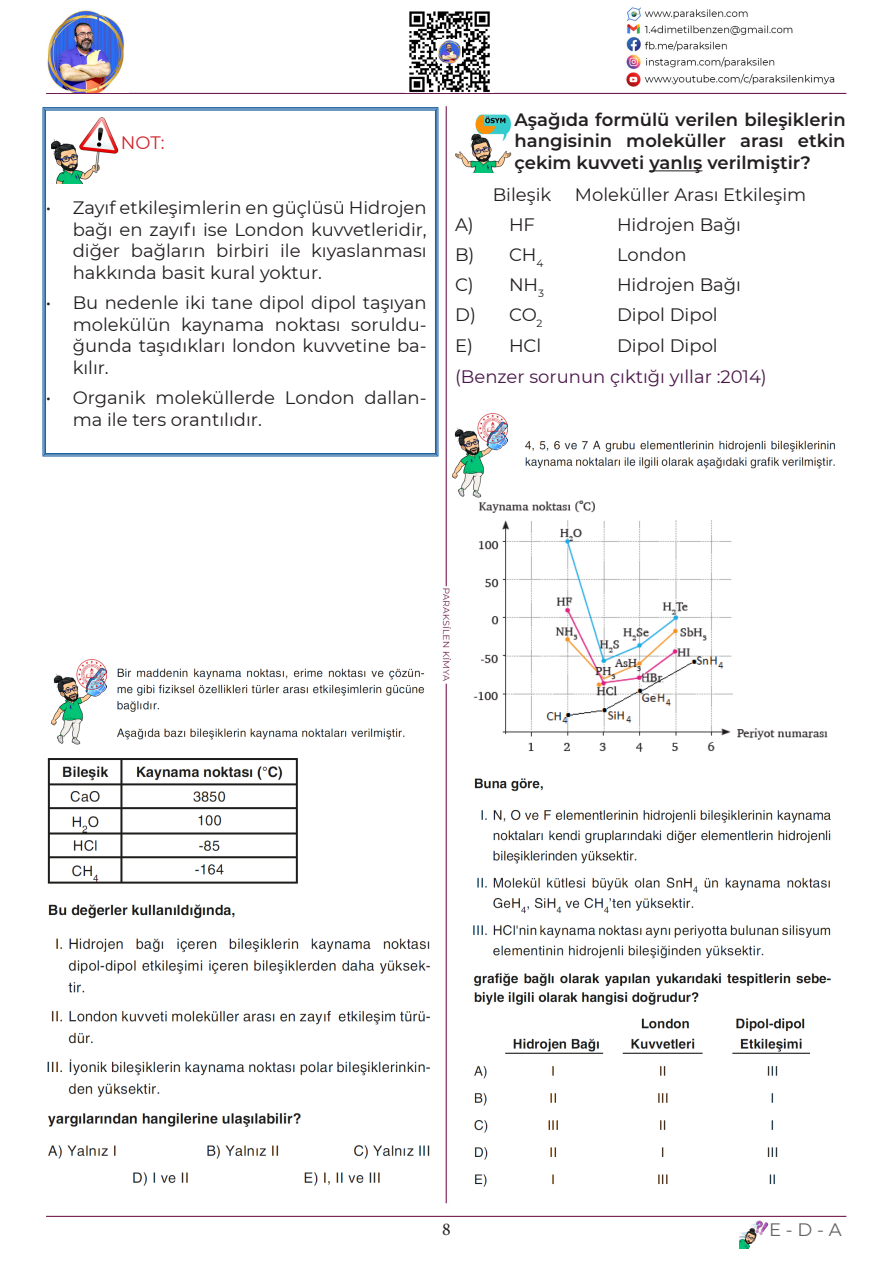
<style>
.page{position:relative;width:893px;height:1263px;background:#fff}
.page>*{position:absolute;margin:0;border:0;box-sizing:border-box;transform-origin:0 0}
.t1{font:18px/21.6px "Montserrat";color:#231f20;text-align:justify}
.t2{font:600 18px/21.6px "Montserrat";color:#231f20;text-align:justify}
.t3{font:18px "Montserrat";color:#4b174b}
.t4{font:18px "Montserrat";color:#636366}
.t5{font:18px "Montserrat";color:#d1232a}
.t6{font:18px "Minion Pro";color:#231f20}
</style>
<div class="page">
<img style="left:42px;top:7px;width:805px;height:1210px">
<img style="left:405px;top:7px;width:88px;height:86px">
<img style="left:43px;top:7px;width:86px;height:85px">
<img style="left:437px;top:39px;width:24px;height:24px">
<hr style="left:649px;top:170px;width:53px;height:1px;background:#231f20">
<svg style="left:42px;top:107px;width:396px;height:349px"></svg>
<div style="left:45px;top:110px;width:391px;height:344px;border:1px solid #175d9e"></div>
<img style="left:455px;top:111px;width:58px;height:61px">
<img style="left:52px;top:115px;width:69px;height:69px">
<img style="left:51px;top:660px;width:55px;height:85px">
<img style="left:453px;top:414px;width:55px;height:85px">
<img style="left:110px;top:663px;width:322px;height:80px">
<img style="left:42px;top:755px;width:396px;height:439px">
<img style="left:520px;top:434px;width:319px;height:44px">
<img style="left:463px;top:499px;width:372px;height:704px">
<img style="left:739px;top:1220px;width:30px;height:29px">
<p class="t5" style="left:121px;top:131px;width:45px">NOT:</p>
<p class="t1" style="left:73px;top:196px;width:355px;text-indent:-27px">• Zayıf etkileşimlerin en güçlüsü Hidrojen bağı en zayıfı ise London kuvvetleridir, diğer bağların birbiri ile kıyaslanması hakkında basit kural yoktur.</p>
<p class="t1" style="left:73px;top:291px;width:355px;text-indent:-27px">• Bu nedenle iki tane dipol dipol taşıyan molekülün kaynama noktası soruldu&shy;ğunda taşıdıkları london kuvvetine ba&shy;kılır.</p>
<p class="t1" style="left:73px;top:386px;width:355px;text-indent:-27px">• Organik moleküllerde London dallan&shy;ma ile ters orantılıdır.</p>
<p class="t2" style="left:514px;top:108px;width:333px">Aşağıda formülü verilen bileşiklerin hangisinin moleküller arası etkin çekim kuvveti yanlış verilmiştir?</p>
<p class="t1" style="left:493px;top:183px;width:60px">Bileşik</p>
<p class="t1" style="left:575px;top:183px;width:233px">Moleküller Arası Etkileşim</p>
<p class="t1" style="left:455px;top:213px;width:82px">A) HF</p>
<p class="t1" style="left:617px;top:213px;width:126px">Hidrojen Bağı</p>
<p class="t1" style="left:455px;top:243px;width:90px">B) CH<sub>4</sub></p>
<p class="t1" style="left:617px;top:243px;width:71px">London</p>
<p class="t1" style="left:455px;top:273px;width:91px">C) NH<sub>3</sub></p>
<p class="t1" style="left:617px;top:273px;width:126px">Hidrojen Bağı</p>
<p class="t1" style="left:455px;top:304px;width:89px">D) CO<sub>2</sub></p>
<p class="t1" style="left:617px;top:304px;width:102px">Dipol Dipol</p>
<p class="t1" style="left:455px;top:334px;width:88px">E) HCl</p>
<p class="t1" style="left:617px;top:334px;width:102px">Dipol Dipol</p>
<p class="t3" style="left:455px;top:364px;width:313px">(Benzer sorunun çıktığı yıllar :2014)</p>
<p class="t6" style="left:442px;top:1217px;width:10px">8</p>
<p class="t4" style="left:769px;top:1218px;width:74px">E - D - A</p>
</div>
